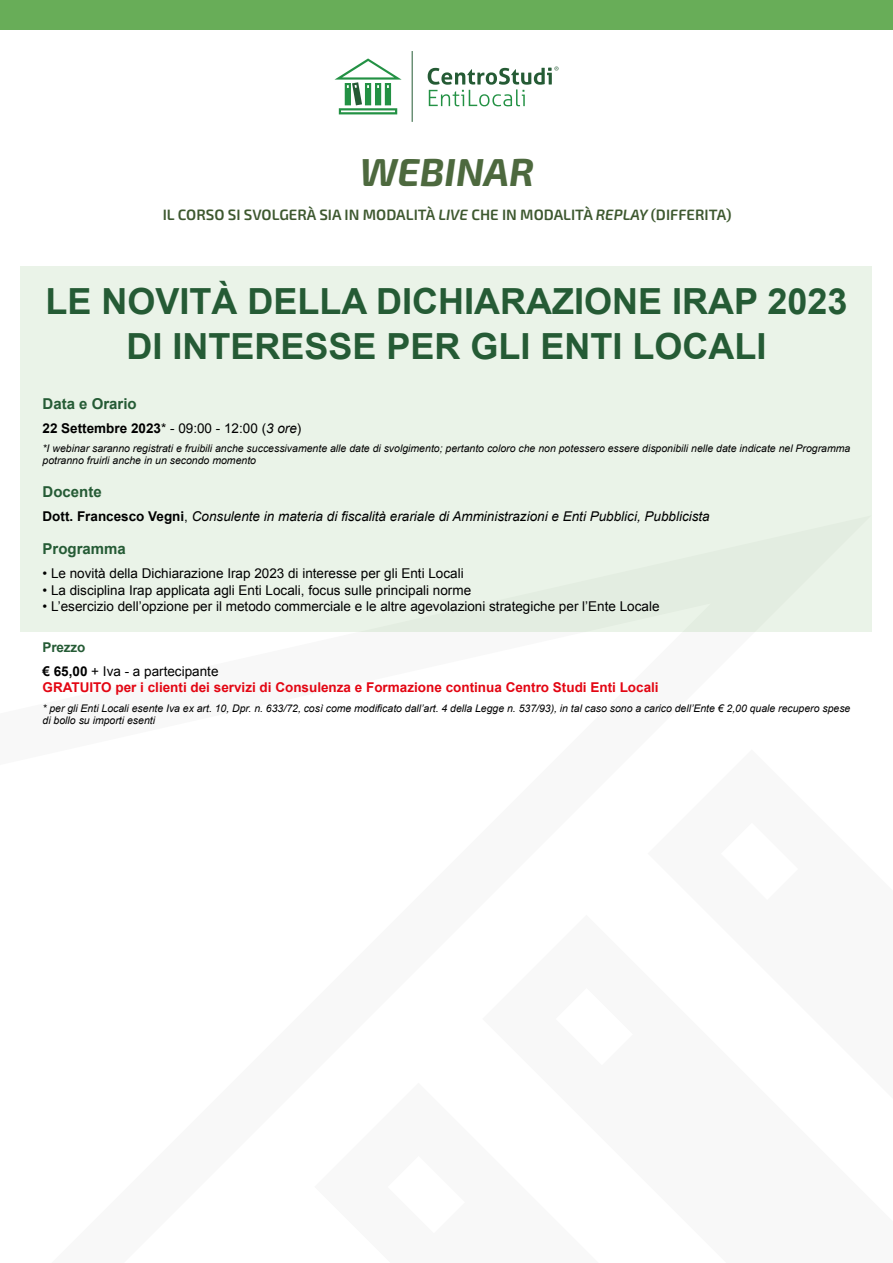
<style>
.page{position:relative;width:893px;height:1263px;background:#fff}
.page>*{position:absolute;margin:0;border:0;box-sizing:border-box;transform-origin:0 0}
.t1{font:italic 700 39px "Exo 2";color:#4d693e}
.t2{font:700 36px/45px "Arial";color:#255b35;text-align:center}
.t3{font:600 15px "Exo 2";color:#3d582f}
.t4{font:700 15px "Arial";color:#255b35}
.t5{font:13.5px/24px "Arial";color:#000}
.t6{font:italic 13.5px "Arial";color:#000}
.t7{font:700 13.5px "Arial";color:#e30613}
.t8{font:700 13.5px "Arial";color:#000}
.t9{font:italic 10.5px/12px "Arial";color:#000}
.s1{font-style:italic}
.s2{font-weight:400}
.s3{font-weight:400;font-style:italic}
.s4{font-weight:700;font-style:normal}
.s5{font-style:normal}
.s6{font-weight:700;color:#255b35}
.s7{font-weight:700}
</style>
<div class="page">
<div style="left:0;top:0;width:893px;height:30px;background:#68ad58"></div>
<hr style="left:412px;top:51px;width:1px;height:71px;background:#255b35">
<svg style="left:428px;top:67px;width:130px;height:39px"></svg>
<svg style="left:334px;top:58px;width:68px;height:56px"></svg>
<div style="left:20px;top:266px;width:852px;height:365px;background:#eaf3e8"></div>
<h1 class="t1" style="left:360px;top:149px;width:176px">WEBINAR</h1>
<h3 class="t3" style="left:163px;top:206px;width:570px">IL CORSO SI SVOLGERÀ SIA IN MODALITÀ <span class="s1">LIVE</span> CHE IN MODALITÀ <span class="s1">REPLAY</span> (DIFFERITA)</h3>
<h2 class="t2" style="left:45px;top:280px;width:804px">LE NOVITÀ DELLA DICHIARAZIONE IRAP 2023<br>DI INTERESSE PER GLI ENTI LOCALI</h2>
<h3 class="t4" style="left:43px;top:394px;width:96px">Data e Orario</h3>
<p class="t8" style="left:43px;top:419px;width:260px">22 Settembre 2023<span class="s2">* - 09:00 - 12:00 (</span><span class="s3">3 ore</span><span class="s2">)</span></p>
<p class="t9" style="left:43px;top:443px;width:809px">*I webinar saranno registrati e fruibili anche successivamente alle date di svolgimento; pertanto coloro che non potessero essere disponibili nelle date indicate nel Programma potranno fruirli anche in un secondo momento</p>
<h3 class="t4" style="left:43px;top:482px;width:61px">Docente</h3>
<p class="t6" style="left:43px;top:508px;width:669px"><span class="s4">Dott. Francesco Vegni</span><span class="s5">,</span> Consulente in materia di fiscalità erariale di Amministrazioni e Enti Pubblici, Pubblicista</p>
<h3 class="t4" style="left:43px;top:539px;width:85px">Programma</h3>
<p class="t5" style="left:43px;top:562px;width:423px">• Le novità della Dichiarazione Irap 2023 di interesse per gli Enti Locali</p>
<p class="t5" style="left:43px;top:578px;width:430px">• La disciplina Irap applicata agli Enti Locali, focus sulle principali norme</p>
<p class="t5" style="left:43px;top:595px;width:618px">• L’esercizio dell’opzione per il metodo commerciale e le altre agevolazioni strategiche per l’Ente Locale</p>
<p class="t5" style="left:43px;top:635px;width:177px"><span class="s6">Prezzo<br></span><span class="s7">€ 65,00</span> + Iva - a partecipante</p>
<p class="t7" style="left:43px;top:679px;width:618px">GRATUITO per i clienti dei servizi di Consulenza e Formazione continua Centro Studi Enti Locali</p>
<p class="t9" style="left:43px;top:702px;width:809px">* per gli Enti Locali esente Iva ex art. 10, Dpr. n. 633/72, così come modificato dall’art. 4 della Legge n. 537/93), in tal caso sono a carico dell’Ente € 2,00 quale recupero spese di bollo su importi esenti</p>
</div>
